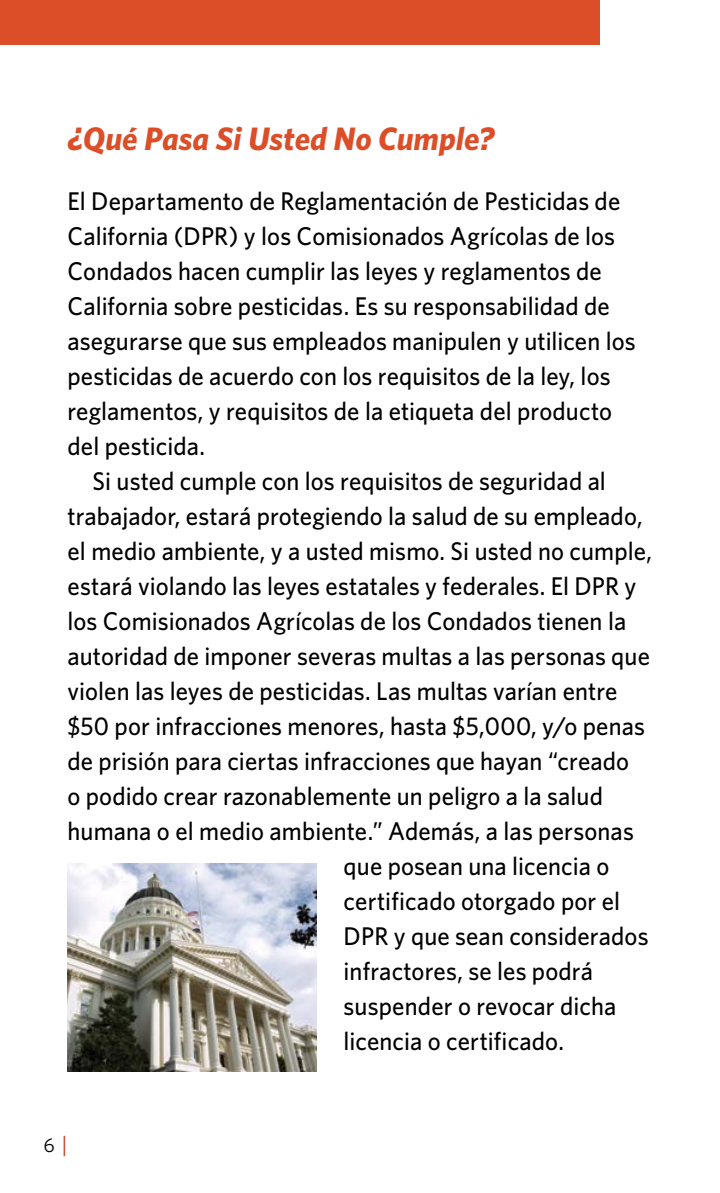
<style>
.page{position:relative;width:720px;height:1193px;background:#fff}
.page>*{position:absolute;margin:0;border:0;box-sizing:border-box;transform-origin:0 0}
.Heading{font:italic 700 32.5px "Whitney";color:#dc4e28}
.Body_Text{font:500 25.5px "Whitney";letter-spacing:.005em;color:#000;scale:.96 1}
.Body_Text_1st_Para{font:500 25.5px/35px "Whitney";letter-spacing:.005em;color:#000;scale:.96 1}
.t1{font:20px "Whitney";color:#000}
.s1{font-size:22.5px;color:#bf3e22}
</style>
<div class="page">
<div style="left:0;top:0;width:600px;height:45px;background:#dc4e28"></div>
<img style="left:68px;top:863px;width:248px;height:208px">
<p class="Heading" style="left:68px;top:119px;width:428px">¿Qué Pasa Si Usted No Cumple?</p>
<p class="Body_Text_1st_Para" style="left:68px;top:183px;width:594px">El Departamento de Reglamentación de Pesticidas de California (DPR) y los Comisionados Agrícolas de los Condados hacen cumplir las leyes y reglamentos de California sobre pesticidas. Es su responsabilidad de asegurarse que sus empleados manipulen y utilicen los pesticidas de acuerdo con los requisitos de la ley, los reglamentos, y requisitos de la etiqueta del producto del pesticida.</p>
<p class="Body_Text" style="left:92px;top:466px;width:536px">Si usted cumple con los requisitos de seguridad al</p>
<p class="Body_Text" style="left:68px;top:501px;width:601px">trabajador, estará protegiendo la salud de su empleado,</p>
<p class="Body_Text" style="left:68px;top:536px;width:610px">el medio ambiente, y a usted mismo. Si usted no cumple,</p>
<p class="Body_Text" style="left:68px;top:571px;width:594px">estará violando las leyes estatales y federales. El DPR y</p>
<p class="Body_Text" style="left:68px;top:606px;width:584px">los Comisionados Agrícolas de los Condados tienen la</p>
<p class="Body_Text" style="left:68px;top:641px;width:608px">autoridad de imponer severas multas a las personas que</p>
<p class="Body_Text" style="left:68px;top:676px;width:574px">violen las leyes de pesticidas. Las multas varían entre</p>
<p class="Body_Text" style="left:68px;top:711px;width:603px">$50 por infracciones menores, hasta $5,000, y/o penas</p>
<p class="Body_Text" style="left:68px;top:746px;width:587px">de prisión para ciertas infracciones que hayan “creado</p>
<p class="Body_Text" style="left:68px;top:781px;width:559px">o podido crear razonablemente un peligro a la salud</p>
<p class="Body_Text" style="left:68px;top:816px;width:591px">humana o el medio ambiente.” Además, a las personas</p>
<p class="Body_Text" style="left:344px;top:851px;width:278px">que posean una licencia o</p>
<p class="Body_Text" style="left:344px;top:886px;width:290px">certificado otorgado por el</p>
<p class="Body_Text" style="left:344px;top:921px;width:319px">DPR y que sean considerados</p>
<p class="Body_Text" style="left:344px;top:956px;width:261px">infractores, se les podrá</p>
<p class="Body_Text" style="left:344px;top:991px;width:286px">suspender o revocar dicha</p>
<p class="Body_Text" style="left:344px;top:1026px;width:231px">licencia o certificado.</p>
<p class="t1" style="left:43px;top:1133px;width:26px">6 <span class="s1">|</span></p>
</div>
